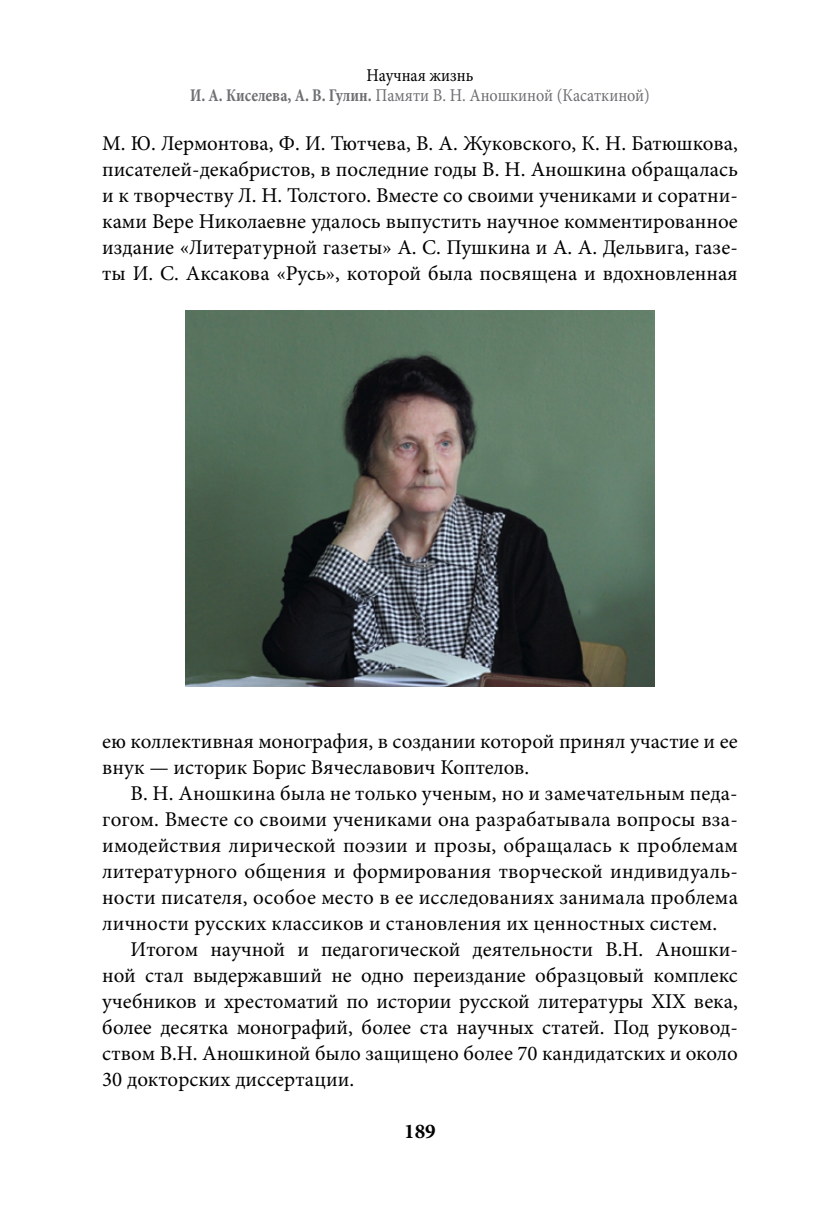
<style>
.page{position:relative;width:823px;height:1219px;background:#fff}
.page>*{position:absolute;margin:0;border:0;box-sizing:border-box;transform-origin:0 0}
.t1{font:21px/26px "Minion Pro";letter-spacing:.005em;color:#000;text-align:justify}
.t2{font:700 21px "Minion Pro";color:#000}
.t3{font:18px/20px "Minion Pro";color:#6d6e71;text-align:center;scale:.9 1}
.s1{color:#000}
.s2{font-weight:700;font-stretch:condensed}
</style>
<div class="page">
<img style="left:186px;top:310px;width:468px;height:376px">
<p class="t3" style="left:190px;top:65px;width:512px"><span class="s1">Научная жизнь<br></span><span class="s2">И. А. Киселева, А. В. Гулин.</span> Памяти В. Н. Аношкиной (Касаткиной)</p>
<p class="t1" style="left:102px;top:130px;width:637px">М. Ю. Лермонтова, Ф. И. Тютчева, В. А. Жуковского, К. Н. Батюшкова, писателей-декабристов, в последние годы В. Н. Аношкина обращалась и к творчеству Л. Н. Толстого. Вместе со своими учениками и соратни&shy;ками Вере Николаевне удалось выпустить научное комментированное издание «Литературной газеты» А. С. Пушкина и А. А. Дельвига, газе&shy;ты И. С. Аксакова «Русь», которой была посвящена и вдохновленная</p>
<p class="t1" style="left:102px;top:728px;width:636px">ею коллективная монография, в создании которой принял участие и ее внук — историк Борис Вячеславович Коптелов.</p>
<p class="t1" style="left:130px;top:780px;width:608px">В. Н. Аношкина была не только ученым, но и замечательным педа-</p>
<p class="t1" style="left:102px;top:806px;width:636px">гогом. Вместе со своими учениками она разрабатывала вопросы вза-</p>
<p class="t1" style="left:102px;top:832px;width:636px">имодействия лирической поэзии и прозы, обращалась к проблемам</p>
<p class="t1" style="left:102px;top:858px;width:636px">литературного общения и формирования творческой индивидуаль-</p>
<p class="t1" style="left:102px;top:884px;width:637px">ности писателя, особое место в ее исследованиях занимала проблема</p>
<p class="t1" style="left:102px;top:910px;width:616px">личности русских классиков и становления их ценностных систем.</p>
<p class="t1" style="left:130px;top:936px;width:608px">Итогом научной и педагогической деятельности В.Н. Аношки-</p>
<p class="t1" style="left:102px;top:962px;width:636px">ной стал выдержавший не одно переиздание образцовый комплекс</p>
<p class="t1" style="left:102px;top:988px;width:636px">учебников и хрестоматий по истории русской литературы XIX века,</p>
<p class="t1" style="left:102px;top:1014px;width:636px">более десятка монографий, более ста научных статей. Под руковод-</p>
<p class="t1" style="left:102px;top:1040px;width:636px">ством В.Н. Аношкиной было защищено более 70 кандидатских и около</p>
<p class="t1" style="left:102px;top:1066px;width:253px">30 докторских диссертации.</p>
<p class="t2" style="left:404px;top:1116px;width:33px">189</p>
</div>
